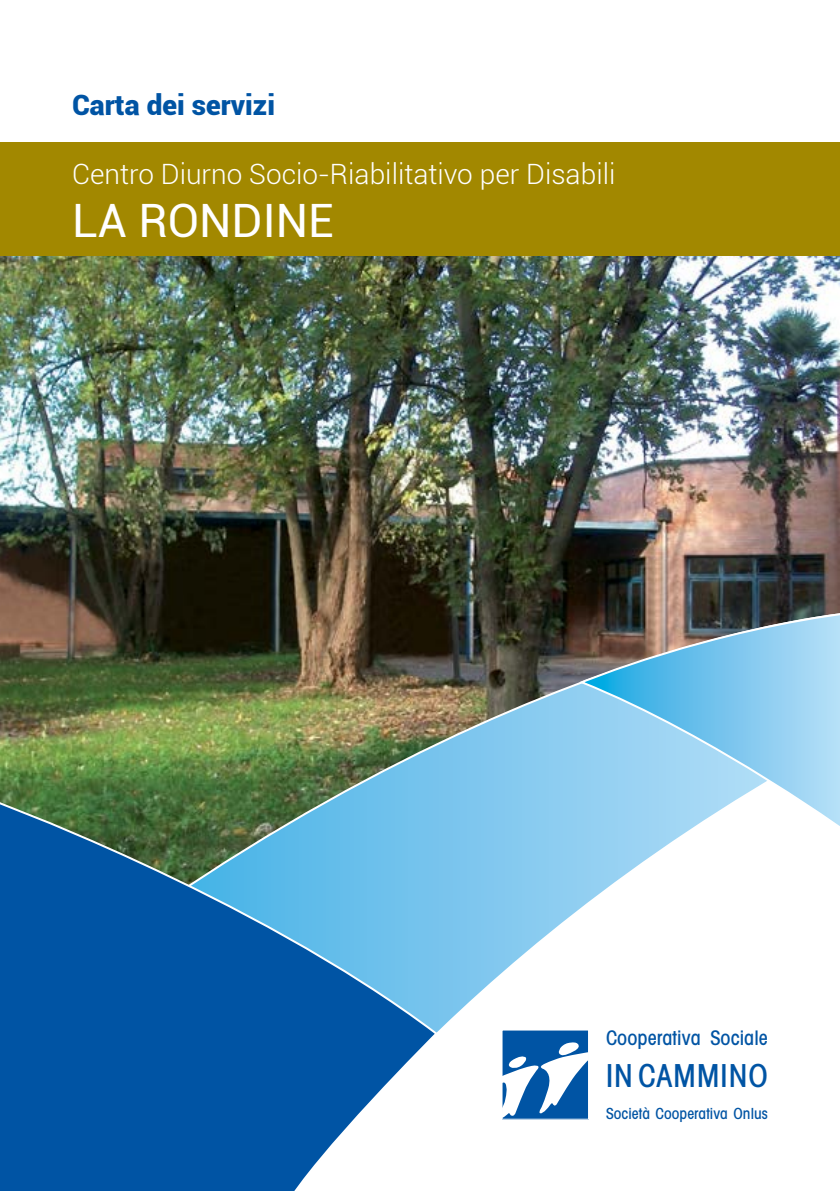
<style>
.page{position:relative;width:840px;height:1191px;background:#fff}
.page>*{position:absolute;margin:0;border:0;box-sizing:border-box;transform-origin:0 0}
.t1{font:46px "Roboto";color:#fff}
.t2{font:500 condensed 31.6px "Avant Garde";letter-spacing:.025em;color:#0054a4}
.t3{font:300 28px "Roboto";color:#fff}
.t4{font:900 28px "Roboto";color:#0054a4}
.t5{font:500 condensed 20px "Avant Garde";letter-spacing:.005em;color:#0054a4}
.t6{font:500 condensed 15.4px "Avant Garde";letter-spacing:.005em;color:#0054a4}
</style>
<div class="page">
<img style="left:0;top:255px;width:839px;height:355px">
<img style="left:0;top:610px;width:673px;height:510px">
<svg style="left:0;top:795px;width:438px;height:396px;background:#2d77af"></svg>
<svg style="left:579px;top:609px;width:260px;height:232px;background:#94c2da"></svg>
<div style="left:0;top:142px;width:839px;height:113px;background:#a28800"></div>
<p class="t4" style="left:72px;top:85px;width:204px">Carta dei servizi</p>
<p class="t3" style="left:72px;top:155px;width:544px">Centro Diurno Socio-Riabilitativo per Disabili</p>
<h1 class="t1" style="left:72px;top:188px;width:263px">LA RONDINE</h1>
<p class="t5" style="left:605px;top:1025px;width:163px">Cooperativa Sociale</p>
<p class="t2" style="left:605px;top:1056px;width:163px">IN CAMMINO</p>
<p class="t6" style="left:605px;top:1104px;width:163px">Società Cooperativa Onlus</p>
</div>
